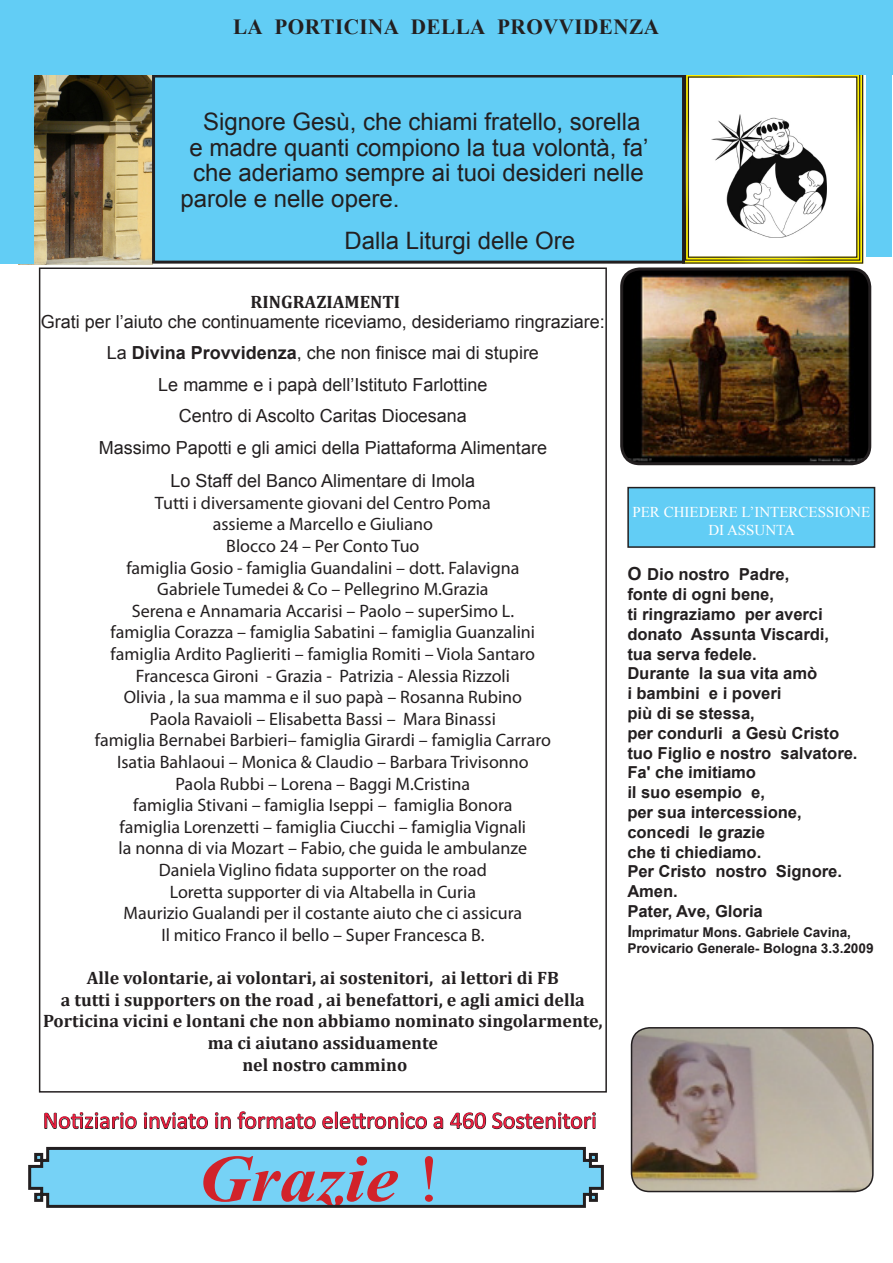
<style>
.page{position:relative;width:893px;height:1263px;background:#fff}
.page>*{position:absolute;margin:0;border:0;box-sizing:border-box;transform-origin:0 0}
.t1{font:italic 700 66.15px "Times New Roman";color:#d1232a;scale:1.11 1}
.t2{font:24px "Arial";color:#231f20}
.Normale{font:24px "Calibri";color:#ec1638}
.t3{font:700 21.6px "Times New Roman";letter-spacing:.02em;color:#231f20}
.t4{font:18px "Myriad Pro";color:#231f20}
.t5{font:18px "Arial";color:#231f20}
.t6{font:700 18px/21.6px "Cambria";color:#231f20;text-align:center}
.t7{font:700 16.5px/19.8px "Arial";color:#231f20}
.t8{font:15px "Times New Roman";color:#fff}
.t9{font:700 13.5px/16.2px "Arial";color:#231f20}
.s1{font-weight:700}
.s2{font-weight:400;font-style:normal}
.s3{font-size:18px}
.s4{font-size:16.5px}
</style>
<div class="page">
<div style="left:628px;top:488px;width:246px;height:59px;background:#62cdf5"></div>
<div style="left:627px;top:487px;width:248px;height:61px;border:2px solid #231f20"></div>
<img style="left:631px;top:1028px;width:242px;height:163px">
<div style="left:631px;top:1027px;width:243px;height:165px;border:2px solid #231f20;border-radius:18px"></div>
<img style="left:624px;top:271px;width:246px;height:193px">
<div style="left:620px;top:267px;width:251px;height:198px;border:3px solid #231f20;border-radius:18px"></div>
<svg style="left:685px;top:75px;width:179px;height:189px"></svg>
<div style="left:688px;top:76px;width:169px;height:182px;border:1px solid #fff"></div>
<img style="left:34px;top:75px;width:118px;height:189px">
<div style="left:154px;top:76px;width:529px;height:186px;background:#62cdf5"></div>
<div style="left:152px;top:75px;width:533px;height:189px;border:3px solid #231f20"></div>
<div style="left:0;top:0;width:892px;height:75px;background:#62cdf5"></div>
<div style="left:866px;top:65px;width:26px;height:192px;background:#62cdf5"></div>
<div style="left:0;top:44px;width:34px;height:220px;background:#62cdf5"></div>
<svg style="left:28px;top:1146px;width:576px;height:62px;background:#73c0df"></svg>
<svg style="left:44px;top:1112px;width:93px;height:17px"></svg>
<svg style="left:143px;top:1112px;width:65px;height:18px"></svg>
<svg style="left:215px;top:1112px;width:16px;height:17px"></svg>
<svg style="left:237px;top:1111px;width:79px;height:18px"></svg>
<svg style="left:322px;top:1111px;width:105px;height:18px"></svg>
<svg style="left:433px;top:1116px;width:10px;height:13px"></svg>
<svg style="left:450px;top:1112px;width:36px;height:17px"></svg>
<svg style="left:492px;top:1112px;width:104px;height:17px"></svg>
<p class="t3" style="left:233px;top:12px;width:427px">LA PORTICINA DELLA PROVVIDENZA</p>
<p class="t2" style="left:203px;top:105px;width:439px">Signore Gesù, che chiami fratello, sorella</p>
<p class="t2" style="left:189px;top:131px;width:460px">e madre quanti compiono la tua volontà, fa’</p>
<p class="t2" style="left:193px;top:157px;width:452px">che aderiamo sempre ai tuoi desideri nelle</p>
<p class="t2" style="left:181px;top:183px;width:220px">parole e nelle opere.</p>
<p class="t2" style="left:344px;top:225px;width:232px">Dalla Liturgi delle Ore</p>
<p class="t6" style="left:251px;top:291px;width:151px">RINGRAZIAMENTI</p>
<p class="t5" style="left:41px;top:310px;width:566px">Grati per l’aiuto che continuamente riceviamo, desideriamo ringraziare:</p>
<p class="t5" style="left:107px;top:341px;width:434px">La <span class="s1">Divina Provvidenza</span>, che non finisce mai di stupire</p>
<p class="t5" style="left:158px;top:373px;width:331px">Le mamme e i papà dell’Istituto Farlottine</p>
<p class="t5" style="left:179px;top:404px;width:290px">Centro di Ascolto Caritas Diocesana</p>
<p class="t5" style="left:99px;top:435px;width:450px">Massimo Papotti e gli amici della Piattaforma Alimentare</p>
<p class="t5" style="left:170px;top:469px;width:306px">Lo Staff del Banco Alimentare di Imola</p>
<p class="t4" style="left:155px;top:492px;width:337px">Tutti i diversamente giovani del Centro Poma</p>
<p class="t4" style="left:213px;top:513px;width:222px">assieme a Marcello e Giuliano</p>
<p class="t4" style="left:226px;top:535px;width:195px">Blocco 24 – Per Conto Tuo</p>
<p class="t4" style="left:126px;top:556px;width:394px">famiglia Gosio - famiglia Guandalini – dott. Falavigna</p>
<p class="t4" style="left:157px;top:578px;width:333px">Gabriele Tumedei &amp; Co – Pellegrino M.Grazia</p>
<p class="t4" style="left:132px;top:600px;width:384px">Serena e Annamaria Accarisi – Paolo – superSimo L.</p>
<p class="t4" style="left:111px;top:621px;width:426px">famiglia Corazza – famiglia Sabatini – famiglia Guanzalini</p>
<p class="t4" style="left:111px;top:643px;width:426px">famiglia Ardito Paglieriti – famiglia Romiti – Viola Santaro</p>
<p class="t4" style="left:136px;top:664px;width:376px">Francesca Gironi - Grazia - Patrizia - Alessia Rizzoli</p>
<p class="t4" style="left:124px;top:686px;width:400px">Olivia , la sua mamma e il suo papà – Rosanna Rubino</p>
<p class="t4" style="left:150px;top:708px;width:348px">Paola Ravaioli – Elisabetta Bassi – Mara Binassi</p>
<p class="t4" style="left:95px;top:729px;width:458px">famiglia Bernabei Barbieri– famiglia Girardi – famiglia Carraro</p>
<p class="t4" style="left:117px;top:751px;width:413px">Isatia Bahlaoui – Monica &amp; Claudio – Barbara Trivisonno</p>
<p class="t4" style="left:176px;top:772px;width:296px">Paola Rubbi – Lorena – Baggi M.Cristina</p>
<p class="t4" style="left:133px;top:794px;width:381px">famiglia Stivani – famiglia Iseppi – famiglia Bonora</p>
<p class="t4" style="left:120px;top:816px;width:408px">famiglia Lorenzetti – famiglia Ciucchi – famiglia Vignali</p>
<p class="t4" style="left:119px;top:837px;width:410px">la nonna di via Mozart – Fabio, che guida le ambulanze</p>
<p class="t4" style="left:159px;top:859px;width:329px">Daniela Viglino fidata supporter on the road</p>
<p class="t4" style="left:170px;top:880px;width:308px">Loretta supporter di via Altabella in Curia</p>
<p class="t4" style="left:124px;top:902px;width:400px">Maurizio Gualandi per il costante aiuto che ci assicura</p>
<p class="t4" style="left:161px;top:924px;width:324px">Il mitico Franco il bello – Super Francesca B.</p>
<p class="t6" style="left:87px;top:966px;width:473px">Alle volontarie, ai volontari, ai sostenitori, ai lettori di FB</p>
<p class="t6" style="left:43px;top:988px;width:561px">a tutti i supporters on the road , ai benefattori, e agli amici della<br>Porticina vicini e lontani che non abbiamo nominato singolarmente, ma ci aiutano assiduamente</p>
<p class="t6" style="left:242px;top:1053px;width:167px">nel nostro cammino</p>
<p class="Normale" style="left:43px;top:1105px;width:555px">Notiziario inviato in formato elettronico a 460 Sostenitori</p>
<p class="t1" style="left:198px;top:1132px;width:220px">Grazie <span class="s2">!</span></p>
<p class="t8" style="left:632px;top:502px;width:239px">PER CHIEDERE L’INTERCESSIONE</p>
<p class="t8" style="left:708px;top:520px;width:88px">DI ASSUNTA</p>
<p class="t7" style="left:627px;top:565px;width:164px"><span class="s3">O</span> Dio nostro Padre,</p>
<p class="t7" style="left:627px;top:585px;width:149px">fonte di ogni bene,</p>
<p class="t7" style="left:627px;top:605px;width:204px">ti ringraziamo per averci donato Assunta Viscardi,</p>
<p class="t7" style="left:627px;top:644px;width:131px">tua serva fedele.</p>
<p class="t7" style="left:627px;top:664px;width:192px">Durante la sua vita amò</p>
<p class="t7" style="left:627px;top:684px;width:156px">i bambini e i poveri</p>
<p class="t7" style="left:627px;top:704px;width:129px">più di se stessa,</p>
<p class="t7" style="left:627px;top:724px;width:214px">per condurli a Gesù Cristo</p>
<p class="t7" style="left:627px;top:743px;width:232px">tuo Figlio e nostro salvatore.<br>Fa' che imitiamo</p>
<p class="t7" style="left:627px;top:783px;width:139px">il suo esempio e,</p>
<p class="t7" style="left:627px;top:803px;width:176px">per sua intercessione,</p>
<p class="t7" style="left:627px;top:823px;width:139px">concedi le grazie</p>
<p class="t7" style="left:627px;top:842px;width:136px">che ti chiediamo.</p>
<p class="t7" style="left:627px;top:862px;width:216px">Per Cristo nostro Signore.<br>Amen.</p>
<p class="t7" style="left:627px;top:902px;width:137px">Pater, Ave, Gloria</p>
<p class="t9" style="left:627px;top:924px;width:248px"><span class="s4">I</span>mprimatur Mons. Gabriele Cavina,<br>Provicario Generale- Bologna 3.3.2009</p>
</div>
